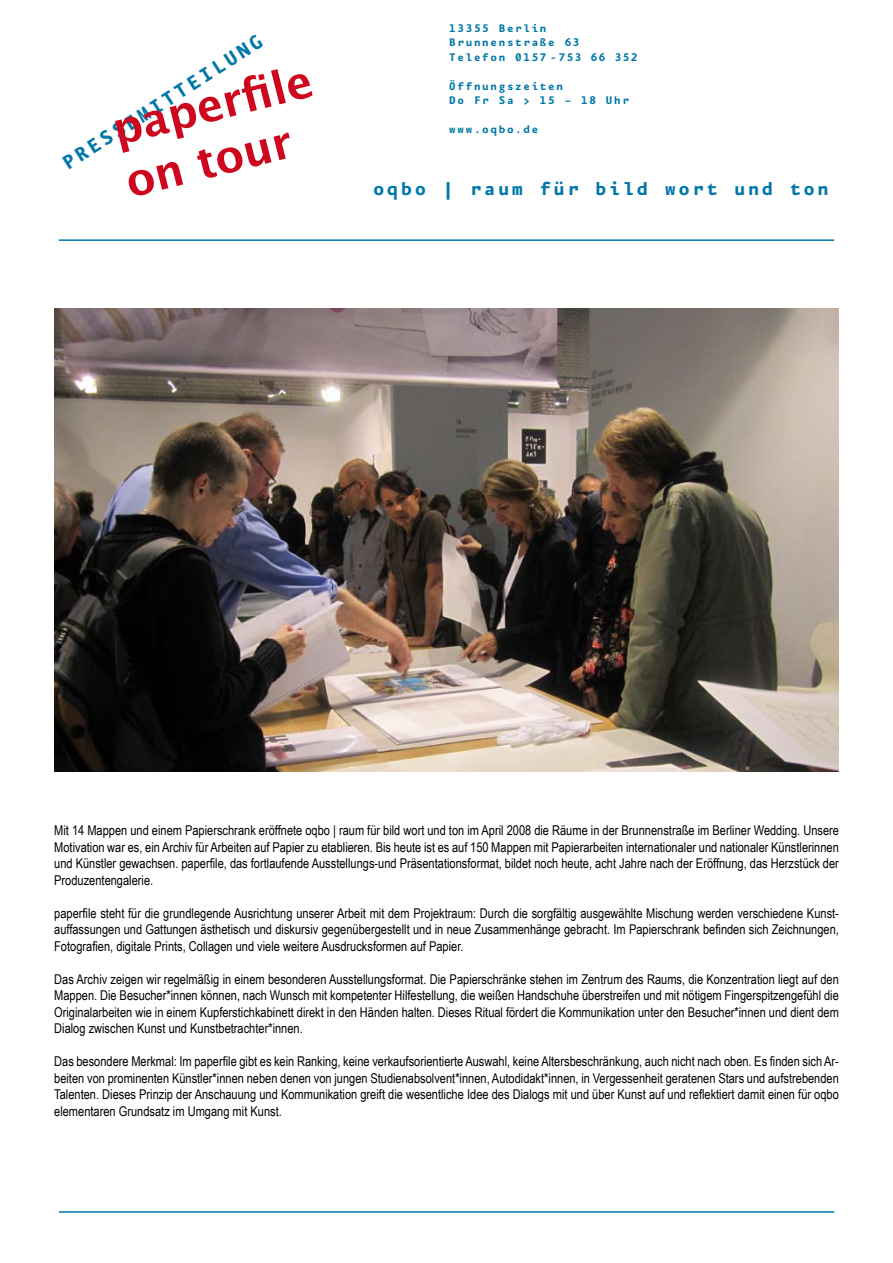
<style>
.page{position:relative;width:893px;height:1263px;background:#fff}
.page>*{position:absolute;margin:0;border:0;box-sizing:border-box;transform-origin:0 0}
.t1{font:700 45px/54.2px "Lucida Grande";color:#cd071e}
.t2{font:700 23.85px "Eureka Mono CE";color:#0077a9}
.t3{font:700 22.35px "Eureka Mono CE";letter-spacing:.02em;color:#0077a9}
.t4{font:13.5px/16.5px "Arial Narrow";color:#000;text-align:justify}
.t5{font:700 13.35px/14.4px "Eureka Mono CE";letter-spacing:.02em;color:#0077a9}
</style>
<div class="page">
<hr style="left:59px;top:239px;width:775px;height:2px;background:#0077a9">
<hr style="left:59px;top:1211px;width:775px;height:2px;background:#0077a9">
<img style="left:54px;top:309px;width:785px;height:462px">
<p class="t2" style="left:56px;top:154px;width:237px;rotate:-32deg">PRESSEMITTEILUNG</p>
<p class="t1" style="left:106px;top:103px;width:206px;rotate:-14deg">paperfile on tour</p>
<p class="t5" style="left:449px;top:21px;width:191px">13355 Berlin<br>Brunnenstraße 63<br>Telefon 0157 -753 66 352</p>
<p class="t5" style="left:449px;top:79px;width:183px">Öffnungszeiten<br>Do Fr Sa &gt; 15 – 18 Uhr</p>
<p class="t5" style="left:449px;top:122px;width:92px">www.oqbo.de</p>
<p class="t3" style="left:372px;top:177px;width:459px">oqbo | raum für bild wort und ton</p>
<p class="t4" style="left:54px;top:821px;width:786px">Mit 14 Mappen und einem Papierschrank eröffnete oqbo | raum für bild wort und ton im April 2008 die Räume in der Brunnenstraße im Berliner Wedding. Unsere Motivation war es, ein Archiv für Arbeiten auf Papier zu etablieren. Bis heute ist es auf 150 Mappen mit Papierarbeiten internationaler und nationaler Künstlerinnen und Künstler gewachsen. paperfile, das fortlaufende Ausstellungs-und Präsentationsformat, bildet noch heute, acht Jahre nach der Eröffnung, das Herzstück der Produzentengalerie.</p>
<p class="t4" style="left:54px;top:904px;width:786px">paperfile steht für die grundlegende Ausrichtung unserer Arbeit mit dem Projektraum: Durch die sorgfältig ausgewählte Mischung werden verschiedene Kunst&shy;auffassungen und Gattungen ästhetisch und diskursiv gegenübergestellt und in neue Zusammenhänge gebracht. Im Papierschrank befinden sich Zeichnungen, Fotografien, digitale Prints, Collagen und viele weitere Ausdrucksformen auf Papier.</p>
<p class="t4" style="left:54px;top:970px;width:786px">Das Archiv zeigen wir regelmäßig in einem besonderen Ausstellungsformat. Die Papierschränke stehen im Zentrum des Raums, die Konzentration liegt auf den Mappen. Die Besucher*innen können, nach Wunsch mit kompetenter Hilfestellung, die weißen Handschuhe überstreifen und mit nötigem Fingerspitzengefühl die Originalarbeiten wie in einem Kupferstichkabinett direkt in den Händen halten. Dieses Ritual fördert die Kommunikation unter den Besucher*innen und dient dem Dialog zwischen Kunst und Kunstbetrachter*innen.</p>
<p class="t4" style="left:54px;top:1052px;width:786px">Das besondere Merkmal: Im paperfile gibt es kein Ranking, keine verkaufsorientierte Auswahl, keine Altersbeschränkung, auch nicht nach oben. Es finden sich Ar&shy;beiten von prominenten Künstler*innen neben denen von jungen Studienabsolvent*innen, Autodidakt*innen, in Vergessenheit geratenen Stars und aufstrebenden Talenten. Dieses Prinzip der Anschauung und Kommunikation greift die wesentliche Idee des Dialogs mit und über Kunst auf und reflektiert damit einen für oqbo elementaren Grundsatz im Umgang mit Kunst.</p>
</div>
